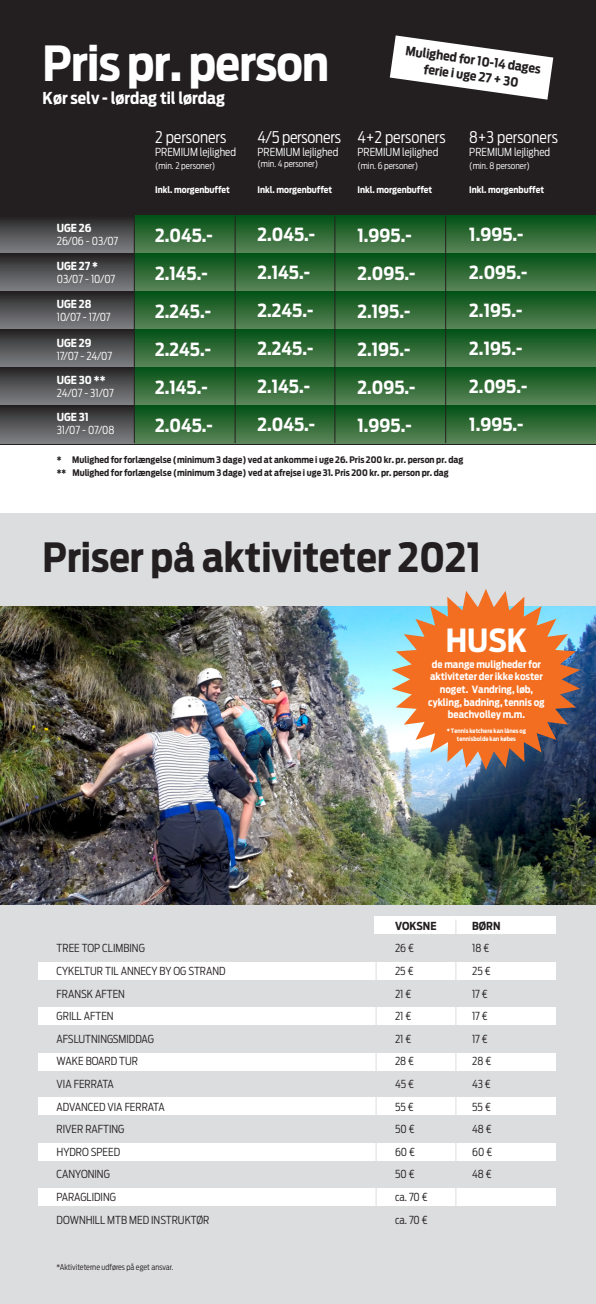
<style>
.page{position:relative;width:596px;height:1304px;background:#fff}
.page>*{position:absolute;margin:0;border:0;box-sizing:border-box;transform-origin:0 0}
.t1{font:700 48px "Antenna Cond";letter-spacing:-.015em;color:#fff}
.t2{font:700 40px "Antenna Cond";color:#231f20}
.t3{font:700 31.7px "Antenna Cond";color:#fff}
.t4{font:700 18px/38px "Antenna Cond";color:#fff}
.t5{font:700 16.3px "Antenna Cond";color:#fff}
.t6{font:300 16px "Antenna Cond";color:#fff}
.t7{font:700 12.6px/15.9px "Antenna Cond";color:#231f20;text-align:center}
.t8{font:300 11px "Antenna Cond";color:#231f20}
.t9{font:300 11px "Antenna Cond";color:#fff}
.t10{font:700 11px "Antenna Cond";color:#fff}
.t11{font:700 11px "Antenna Cond";color:#231f20}
.t12{font:700 10px/12.6px "Antenna Cond";color:#fff;text-align:center}
.t13{font:700 9px/12.6px "Antenna Cond";color:#231f20}
.t14{font:700 9px "Antenna Cond";color:#fff}
.t15{font:300 9px "Antenna Cond";color:#fff}
.t16{font:300 8px "Antenna Cond";color:#231f20}
.t17{font:700 6px/7.6px "Antenna Cond";color:#fff;text-align:center}
</style>
<div class="page">
<div style="left:0;top:0;width:595px;height:444px;background:#231f20"></div>
<div style="left:0;top:216px;width:135px;height:38px;background:linear-gradient(to bottom,#282627,#7f8185)"></div>
<div style="left:0;top:254px;width:135px;height:38px;background:linear-gradient(to bottom,#282727,#7f8185)"></div>
<div style="left:0;top:292px;width:135px;height:38px;background:linear-gradient(to bottom,#282727,#7f8185)"></div>
<div style="left:0;top:330px;width:135px;height:38px;background:linear-gradient(to bottom,#292728,#7f8184)"></div>
<div style="left:134px;top:216px;width:461px;height:38px;background:linear-gradient(to bottom,#045116,#5b8558)"></div>
<div style="left:134px;top:254px;width:461px;height:38px;background:linear-gradient(to bottom,#045116,#5b8558)"></div>
<div style="left:134px;top:292px;width:461px;height:38px;background:linear-gradient(to bottom,#045216,#5b8558)"></div>
<div style="left:134px;top:330px;width:461px;height:38px;background:linear-gradient(to bottom,#045216,#5b8558)"></div>
<div style="left:0;top:367px;width:135px;height:38px;background:linear-gradient(to bottom,#272626,#7f8084)"></div>
<div style="left:134px;top:367px;width:461px;height:38px;background:linear-gradient(to bottom,#035116,#5a8457)"></div>
<div style="left:0;top:405px;width:135px;height:38px;background:linear-gradient(to bottom,#262525,#7e8083)"></div>
<div style="left:134px;top:405px;width:461px;height:39px;background:linear-gradient(to bottom,#025115,#5e865a)"></div>
<hr style="left:234px;top:215px;width:1px;height:228px;background:#231f20">
<hr style="left:134px;top:215px;width:1px;height:228px;background:#231f20">
<hr style="left:334px;top:216px;width:1px;height:227px;background:#231f20">
<hr style="left:445px;top:215px;width:1px;height:228px;background:#231f20">
<div style="left:0;top:514px;width:595px;height:790px;background:#dcdddf"></div>
<img style="left:0;top:606px;width:595px;height:298px">
<div style="left:374px;top:916px;width:181px;height:18px;background:#fff"></div>
<div style="left:39px;top:962px;width:516px;height:18px;background:#fff"></div>
<div style="left:39px;top:1007px;width:516px;height:18px;background:#fff"></div>
<div style="left:39px;top:1053px;width:516px;height:17px;background:#fff"></div>
<div style="left:39px;top:1097px;width:516px;height:18px;background:#fff"></div>
<div style="left:39px;top:1143px;width:516px;height:17px;background:#fff"></div>
<div style="left:39px;top:1188px;width:516px;height:18px;background:#fff"></div>
<hr style="left:455px;top:920px;width:1px;height:318px;background:#dcdddf">
<hr style="left:375px;top:937px;width:1px;height:301px;background:#dcdddf">
<svg style="left:391px;top:589px;width:188px;height:181px;background:#d08a61"></svg>
<svg style="left:389px;top:35px;width:164px;height:65px"></svg>
<h1 class="t1" style="left:43px;top:45px;width:288px">Prispr.person</h1>
<h3 class="t5" style="left:43px;top:92px;width:184px">Kør selv - lørdag til lørdag</h3>
<p class="t10" style="left:57px;top:224px;width:36px">UGE 26</p>
<p class="t9" style="left:57px;top:237px;width:63px">26/06 - 03/07</p>
<p class="t10" style="left:57px;top:262px;width:43px">UGE 27 *</p>
<p class="t9" style="left:57px;top:275px;width:60px">03/07 - 10/07</p>
<p class="t10" style="left:57px;top:300px;width:36px">UGE 28</p>
<p class="t9" style="left:57px;top:313px;width:55px">10/07 - 17/07</p>
<p class="t10" style="left:57px;top:339px;width:36px">UGE 29</p>
<p class="t9" style="left:57px;top:352px;width:57px">17/07 - 24/07</p>
<p class="t10" style="left:57px;top:376px;width:50px">UGE 30 **</p>
<p class="t9" style="left:57px;top:389px;width:58px">24/07 - 31/07</p>
<p class="t10" style="left:57px;top:413px;width:34px">UGE 31</p>
<p class="t9" style="left:57px;top:426px;width:59px">31/07 - 07/08</p>
<h3 class="t6" style="left:155px;top:132px;width:73px">2 personers</h3>
<p class="t9" style="left:155px;top:148px;width:82px">PREMIUM lejlighed</p>
<p class="t15" style="left:155px;top:163px;width:62px">(min. 2 personer)</p>
<p class="t14" style="left:155px;top:187px;width:76px">Inkl. morgenbuffet</p>
<h3 class="t4" style="left:155px;top:218px;width:59px">2.045.-<br>2.145.-<br>2.245.-<br>2.245.-<br>2.145.-<br>2.045.-</h3>
<h3 class="t6" style="left:257px;top:132px;width:85px">4/5 personers</h3>
<p class="t9" style="left:257px;top:148px;width:82px">PREMIUM lejlighed</p>
<p class="t15" style="left:257px;top:161px;width:62px">(min. 4 personer)</p>
<p class="t14" style="left:257px;top:187px;width:76px">Inkl. morgenbuffet</p>
<h3 class="t4" style="left:257px;top:217px;width:59px">2.045.-<br>2.145.-<br>2.245.-<br>2.245.-<br>2.145.-<br>2.045.-</h3>
<p class="t7" style="left:406px;top:44px;width:138px;rotate:8deg">Mulighed for 10-14 dages ferie i uge 27 + 30</p>
<h3 class="t6" style="left:357px;top:132px;width:90px">4+2 personers</h3>
<p class="t9" style="left:357px;top:148px;width:82px">PREMIUM lejlighed</p>
<p class="t15" style="left:357px;top:163px;width:62px">(min. 6 personer)</p>
<p class="t14" style="left:357px;top:187px;width:76px">Inkl. morgenbuffet</p>
<h3 class="t4" style="left:357px;top:218px;width:60px">1.995.-<br>2.095.-<br>2.195.-<br>2.195.-<br>2.095.-<br>1.995.-</h3>
<h3 class="t6" style="left:469px;top:132px;width:90px">8+3 personers</h3>
<p class="t9" style="left:469px;top:148px;width:82px">PREMIUM lejlighed</p>
<p class="t15" style="left:469px;top:163px;width:62px">(min. 8 personer)</p>
<p class="t14" style="left:469px;top:187px;width:76px">Inkl. morgenbuffet</p>
<h3 class="t4" style="left:469px;top:217px;width:60px">1.995.-<br>2.095.-<br>2.195.-<br>2.195.-<br>2.095.-<br>1.995.-</h3>
<p class="t13" style="left:57px;top:454px;width:408px">* Mulighed for forlængelse (minimum 3 dage) ved at ankomme i uge 26. Pris 200 kr. pr. person pr. dag ** Mulighed for forlængelse (minimum 3 dage) ved at afrejse i uge 31. Pris 200 kr. pr. person pr. dag</p>
<h2 class="t2" style="left:43px;top:542px;width:439px">Priser på aktiviteter 2021</h2>
<h3 class="t3" style="left:445px;top:628px;width:83px">HUSK</h3>
<p class="t12" style="left:428px;top:659px;width:118px">de mange muligheder for aktiviteter der ikke koster noget. Vandring, løb, cykling, badning, tennis og beachvolley m.m.</p>
<p class="t17" style="left:446px;top:728px;width:81px">* Tennis ketchere kan lånes og tennisbolde kan købes</p>
<p class="t11" style="left:395px;top:922px;width:43px">VOKSNE</p>
<p class="t11" style="left:472px;top:922px;width:30px">BØRN</p>
<p class="t8" style="left:57px;top:944px;width:90px">TREE TOP CLIMBING</p>
<p class="t8" style="left:395px;top:944px;width:21px">26€</p>
<p class="t8" style="left:472px;top:944px;width:19px">18€</p>
<p class="t8" style="left:57px;top:967px;width:170px">CYKELTUR TIL ANNECY BY OG STRAND</p>
<p class="t8" style="left:395px;top:967px;width:20px">25€</p>
<p class="t8" style="left:472px;top:967px;width:20px">25€</p>
<p class="t8" style="left:57px;top:989px;width:70px">FRANSK AFTEN</p>
<p class="t8" style="left:395px;top:989px;width:18px">21€</p>
<p class="t8" style="left:472px;top:989px;width:17px">17€</p>
<p class="t8" style="left:57px;top:1012px;width:59px">GRILL AFTEN</p>
<p class="t8" style="left:395px;top:1012px;width:18px">21€</p>
<p class="t8" style="left:472px;top:1012px;width:17px">17€</p>
<p class="t8" style="left:57px;top:1035px;width:99px">AFSLUTNINGSMIDDAG</p>
<p class="t8" style="left:395px;top:1035px;width:18px">21€</p>
<p class="t8" style="left:472px;top:1035px;width:17px">17€</p>
<p class="t8" style="left:57px;top:1057px;width:83px">WAKE BOARD TUR</p>
<p class="t8" style="left:395px;top:1057px;width:21px">28€</p>
<p class="t8" style="left:472px;top:1057px;width:21px">28€</p>
<p class="t8" style="left:57px;top:1080px;width:59px">VIA FERRATA</p>
<p class="t8" style="left:395px;top:1080px;width:21px">45€</p>
<p class="t8" style="left:472px;top:1080px;width:20px">43€</p>
<p class="t8" style="left:57px;top:1102px;width:109px">ADVANCED VIA FERRATA</p>
<p class="t8" style="left:395px;top:1102px;width:20px">55€</p>
<p class="t8" style="left:472px;top:1102px;width:20px">55€</p>
<p class="t8" style="left:57px;top:1125px;width:69px">RIVER RAFTING</p>
<p class="t8" style="left:395px;top:1125px;width:21px">50€</p>
<p class="t8" style="left:472px;top:1125px;width:21px">48€</p>
<p class="t8" style="left:57px;top:1148px;width:65px">HYDRO SPEED</p>
<p class="t8" style="left:395px;top:1148px;width:22px">60€</p>
<p class="t8" style="left:472px;top:1148px;width:22px">60€</p>
<p class="t8" style="left:57px;top:1170px;width:55px">CANYONING</p>
<p class="t8" style="left:395px;top:1170px;width:21px">50€</p>
<p class="t8" style="left:472px;top:1170px;width:21px">48€</p>
<p class="t8" style="left:57px;top:1193px;width:61px">PARAGLIDING</p>
<p class="t8" style="left:395px;top:1193px;width:34px">ca. 70 €</p>
<p class="t8" style="left:57px;top:1215px;width:154px">DOWNHILL MTB MED INSTRUKTØR</p>
<p class="t8" style="left:395px;top:1215px;width:34px">ca. 70 €</p>
<p class="t16" style="left:57px;top:1264px;width:118px">*Aktiviteterne udføres på eget ansvar.</p>
</div>
